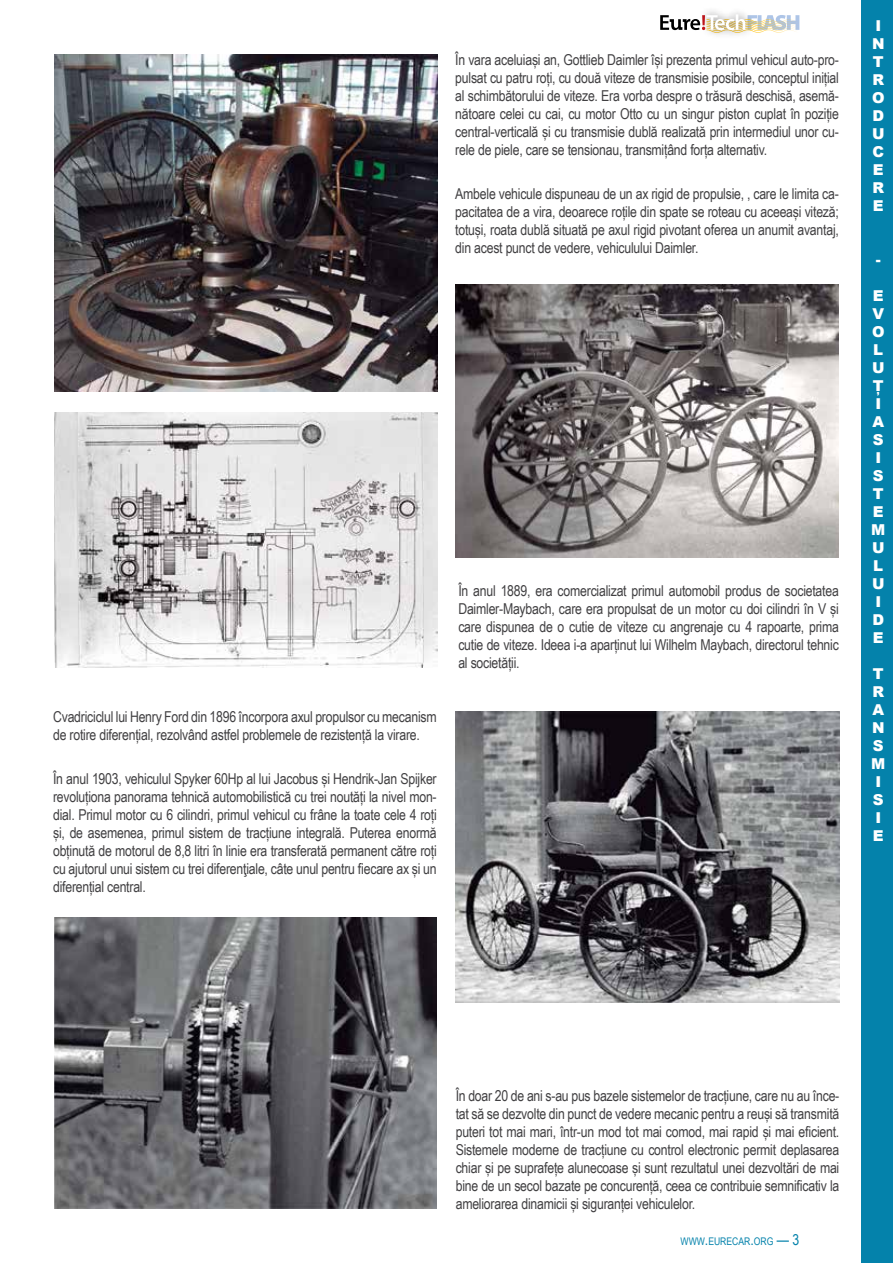
<style>
.page{position:relative;width:893px;height:1263px;background:#fff}
.page>*{position:absolute;margin:0;border:0;box-sizing:border-box;transform-origin:0 0}
.t1{font:15px/18px "Arial Narrow";letter-spacing:-.015em;color:#414042;text-align:justify}
.t2{font:900 15px/18px "Arial";color:#fff}
.t3{font:10.5px "Arial Narrow";color:#0482ab}
.s1{font-size:15px}
</style>
<div class="page">
<svg style="left:660px;top:14px;width:139px;height:19px"></svg>
<div style="left:862px;top:0;width:31px;height:1263px;background:#0482ab"></div>
<img style="left:455px;top:285px;width:383px;height:273px">
<img style="left:54px;top:412px;width:383px;height:256px">
<img style="left:54px;top:54px;width:383px;height:337px">
<img style="left:54px;top:917px;width:383px;height:292px">
<img style="left:456px;top:711px;width:383px;height:292px">
<p class="t1" style="left:455px;top:50px;width:385px">În vara aceluiași an, Gottlieb Daimler își prezenta primul vehicul auto-pro&shy;pulsat cu patru roți, cu două viteze de transmisie posibile, conceptul inițial al schimbătorului de viteze. Era vorba despre o trăsură deschisă, asemă&shy;nătoare celei cu cai, cu motor Otto cu un singur piston cuplat în poziție central-verticală și cu transmisie dublă realizată prin intermediul unor cu&shy;rele de piele, care se tensionau, transmițând forța alternativ.</p>
<p class="t1" style="left:455px;top:185px;width:385px">Ambele vehicule dispuneau de un ax rigid de propulsie, , care le limita ca&shy;pacitatea de a vira, deoarece roțile din spate se roteau cu aceeași viteză; totuși, roata dublă situată pe axul rigid pivotant oferea un anumit avantaj, din acest punct de vedere, vehiculului Daimler.</p>
<p class="t1" style="left:53px;top:707px;width:385px">Cvadriciclul lui Henry Ford din 1896 încorpora axul propulsor cu mecanism de rotire diferențial, rezolvând astfel problemele de rezistență la virare.</p>
<p class="t1" style="left:53px;top:769px;width:385px">În anul 1903, vehiculul Spyker 60Hp al lui Jacobus și Hendrik-Jan Spijker revoluționa panorama tehnică automobilistică cu trei noutăți la nivel mon&shy;dial. Primul motor cu 6 cilindri, primul vehicul cu frâne la toate cele 4 roți și, de asemenea, primul sistem de tracțiune integrală. Puterea enormă obținută de motorul de 8,8 litri în linie era transferată permanent către roți cu ajutorul unui sistem cu trei diferenţiale, câte unul pentru fiecare ax și un diferențial central.</p>
<p class="t1" style="left:458px;top:581px;width:382px">În anul 1889, era comercializat primul automobil produs de societatea Daimler-Maybach, care era propulsat de un motor cu doi cilindri în V și care dispunea de o cutie de viteze cu angrenaje cu 4 rapoarte, prima cutie de viteze. Ideea i-a aparținut lui Wilhelm Maybach, directorul tehnic al societății.</p>
<p class="t2" style="left:872px;top:16px;width:14px">I<br>N<br>T<br>R<br>O<br>D<br>U<br>C<br>E<br>R<br>E</p>
<p class="t2" style="left:876px;top:250px;width:6px">-</p>
<p class="t2" style="left:871px;top:286px;width:16px">E<br>V<br>O<br>L<br>U<br>Ț<br>I<br>A<br>S<br>I<br>S<br>T<br>E<br>M<br>U<br>L<br>U<br>I<br>D<br>E</p>
<p class="t2" style="left:871px;top:664px;width:16px">T<br>R<br>A<br>N<br>S<br>M<br>I<br>S<br>I<br>E</p>
<p class="t1" style="left:456px;top:1086px;width:385px">În doar 20 de ani s-au pus bazele sistemelor de tracțiune, care nu au înce&shy;tat să se dezvolte din punct de vedere mecanic pentru a reuși să transmită puteri tot mai mari, într-un mod tot mai comod, mai rapid și mai eficient.<br>Sistemele moderne de tracțiune cu control electronic permit deplasarea chiar și pe suprafețe alunecoase și sunt rezultatul unei dezvoltări de mai bine de un secol bazate pe concurență, ceea ce contribuie semnificativ la ameliorarea dinamicii și siguranței vehiculelor.</p>
<p class="t3" style="left:680px;top:1233px;width:120px">WWW<span class="s1">.</span>EURECAR<span class="s1">.</span>ORG <span class="s1">— 3</span></p>
</div>
